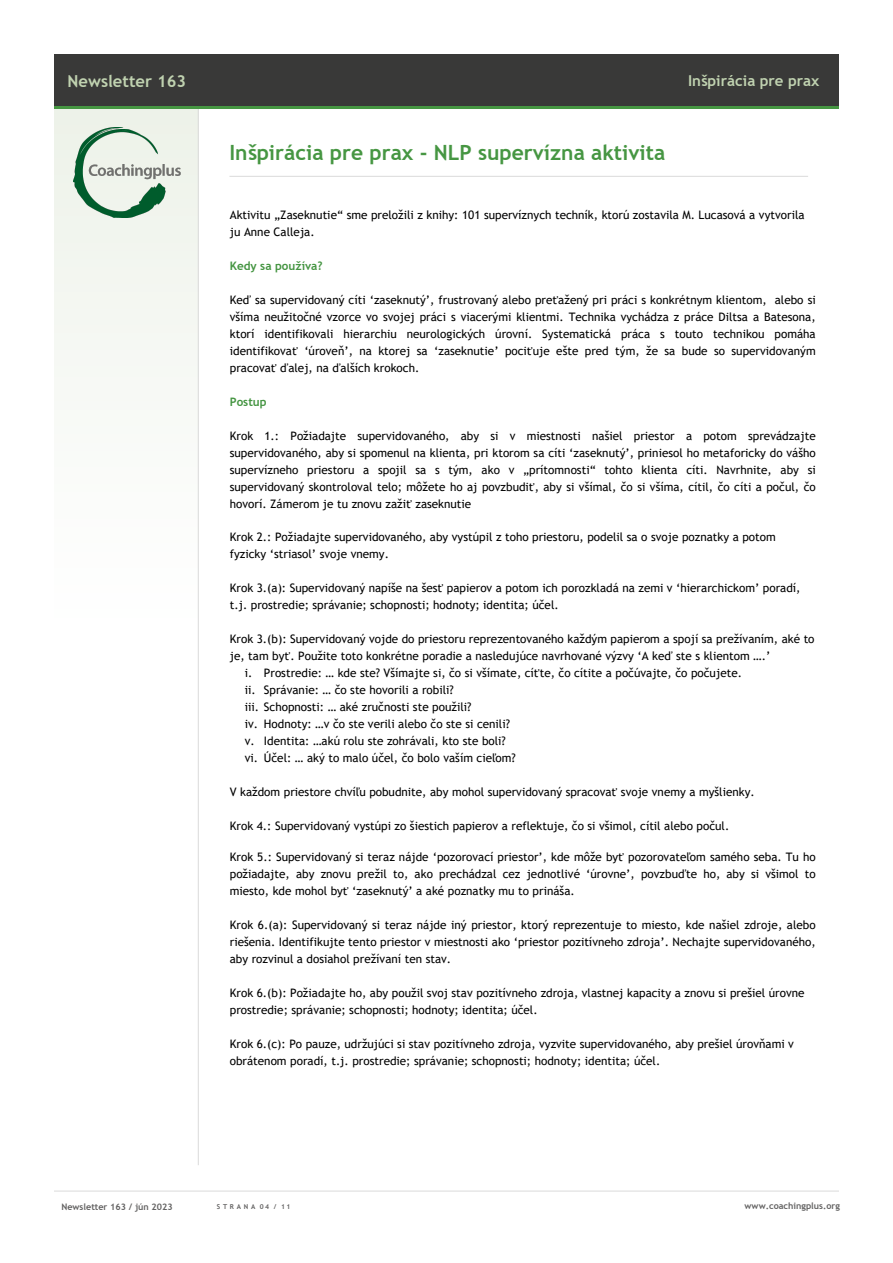
<style>
.page{position:relative;width:893px;height:1263px;background:#fff}
.page>*{position:absolute;margin:0;border:0;box-sizing:border-box;transform-origin:0 0}
.t1{font:700 21px "Trebuchet MS";color:#469642}
.t2{font:700 16.5px "Trebuchet MS";color:#c0d2b0}
.t3{font:700 15px "Trebuchet MS";color:#c0d2b0}
.t4{font:11.7px/17px "Trebuchet MS";color:#000}
.t5{font:700 11.7px "Trebuchet MS";color:#459542}
.t6{font:700 9px "Trebuchet MS";color:#646363}
.t7{font:700 6.75px "Trebuchet MS";letter-spacing:.405em;color:#646363}
.s1{font-style:inherit}
</style>
<div class="page">
<div style="left:54px;top:106px;width:145px;height:525px;background:#f7f9f6"></div>
<hr style="left:54px;top:1191px;width:785px;height:1px;background:#dadada">
<hr style="left:198px;top:108px;width:1px;height:1057px;background:#dadada">
<div style="left:54px;top:54px;width:785px;height:53px;background:#393938"></div>
<hr style="left:54px;top:106px;width:785px;height:3px;background:#469642">
<img style="left:74px;top:127px;width:106px;height:91px">
<hr style="left:229px;top:176px;width:579px;height:1px;background:#dadada">
<h2 class="t2" style="left:68px;top:70px;width:120px">Newsletter 163</h2>
<p class="t3" style="left:688px;top:71px;width:133px">Inšpirácia pre prax</p>
<h1 class="t1" style="left:229px;top:139px;width:437px"><span class="s1">Inšpirácia pre prax</span> - NLP supervízna aktivita</h1>
<p class="t4" style="left:230px;top:206px;width:576px">Aktivitu „Zaseknutie“ sme preložili z knihy: 101 supervíznych techník, ktorú zostavila M. Lucasová a vytvorila ju Anne Calleja.</p>
<p class="t5" style="left:230px;top:258px;width:94px">Kedy sa používa?</p>
<p class="t4" style="left:230px;top:291px;width:587px;text-align:justify">Keď sa supervidovaný cíti ‘zaseknutý’, frustrovaný alebo preťažený pri práci s konkrétnym klientom, alebo si všíma neužitočné vzorce vo svojej práci s viacerými klientmi. Technika vychádza z práce Diltsa a Batesona, ktorí identifikovali hierarchiu neurologických úrovní. Systematická práca s touto technikou pomáha identifikovať ‘úroveň’, na ktorej sa ‘zaseknutie’ pociťuje ešte pred tým, že sa bude so supervidovaným pracovať ďalej, na ďalších krokoch.</p>
<p class="t5" style="left:230px;top:394px;width:38px">Postup</p>
<p class="t4" style="left:230px;top:427px;width:587px;text-align:justify">Krok 1.: Požiadajte supervidovaného, aby si v miestnosti našiel priestor a potom sprevádzajte supervidovaného, aby si spomenul na klienta, pri ktorom sa cíti ‘zaseknutý’, priniesol ho metaforicky do vášho supervízneho priestoru a spojil sa s tým, ako v „prítomnosti“ tohto klienta cíti. Navrhnite, aby si supervidovaný skontroloval telo; môžete ho aj povzbudiť, aby si všímal, čo si všíma, cítil, čo cíti a počul, čo hovorí. Zámerom je tu znovu zažiť zaseknutie</p>
<p class="t4" style="left:230px;top:529px;width:547px">Krok 2.: Požiadajte supervidovaného, aby vystúpil z toho priestoru, podelil sa o svoje poznatky a potom fyzicky ‘striasol’ svoje vnemy.</p>
<p class="t4" style="left:230px;top:580px;width:572px">Krok 3.(a): Supervidovaný napíše na šesť papierov a potom ich porozkladá na zemi v ‘hierarchickom’ poradí, t.j. prostredie; správanie; schopnosti; hodnoty; identita; účel.</p>
<p class="t4" style="left:230px;top:630px;width:586px">Krok 3.(b): Supervidovaný vojde do priestoru reprezentovaného každým papierom a spojí sa prežívaním, aké to</p>
<p class="t4" style="left:230px;top:647px;width:542px">je, tam byť. Použite toto konkrétne poradie a nasledujúce navrhované výzvy ‘A keď ste s klientom ….’</p>
<p class="t4" style="left:245px;top:664px;width:499px">i. Prostredie: … kde ste? Všímajte si, čo si všímate, cíťte, čo cítite a počúvajte, čo počujete.</p>
<p class="t4" style="left:245px;top:681px;width:211px">ii. Správanie: … čo ste hovorili a robili?</p>
<p class="t4" style="left:245px;top:698px;width:228px">iii. Schopnosti: … aké zručnosti ste použili?</p>
<p class="t4" style="left:245px;top:715px;width:267px">iv. Hodnoty: …v čo ste verili alebo čo ste si cenili?</p>
<p class="t4" style="left:245px;top:732px;width:263px">v. Identita: …akú rolu ste zohrávali, kto ste boli?</p>
<p class="t4" style="left:245px;top:749px;width:273px">vi. Účel: … aký to malo účel, čo bolo vaším cieľom?</p>
<p class="t4" style="left:230px;top:783px;width:526px">V každom priestore chvíľu pobudnite, aby mohol supervidovaný spracovať svoje vnemy a myšlienky.</p>
<p class="t4" style="left:230px;top:817px;width:501px">Krok 4.: Supervidovaný vystúpi zo šiestich papierov a reflektuje, čo si všimol, cítil alebo počul.</p>
<p class="t4" style="left:230px;top:848px;width:587px;text-align:justify">Krok 5.: Supervidovaný si teraz nájde ‘pozorovací priestor’, kde môže byť pozorovateľom samého seba. Tu ho požiadajte, aby znovu prežil to, ako prechádzal cez jednotlivé ‘úrovne’, povzbuďte ho, aby si všimol to miesto, kde mohol byť ‘zaseknutý’ a aké poznatky mu to prináša.</p>
<p class="t4" style="left:230px;top:916px;width:587px;text-align:justify">Krok 6.(a): Supervidovaný si teraz nájde iný priestor, ktorý reprezentuje to miesto, kde našiel zdroje, alebo riešenia. Identifikujte tento priestor v miestnosti ako ‘priestor pozitívneho zdroja’. Nechajte supervidovaného, aby rozvinul a dosiahol prežívaní ten stav.</p>
<p class="t4" style="left:230px;top:984px;width:576px">Krok 6.(b): Požiadajte ho, aby použil svoj stav pozitívneho zdroja, vlastnej kapacity a znovu si prešiel úrovne prostredie; správanie; schopnosti; hodnoty; identita; účel.</p>
<p class="t4" style="left:230px;top:1035px;width:566px">Krok 6.(c): Po pauze, udržujúci si stav pozitívneho zdroja, vyzvite supervidovaného, aby prešiel úrovňami v obrátenom poradí, t.j. prostredie; správanie; schopnosti; hodnoty; identita; účel.</p>
<p class="t6" style="left:61px;top:1201px;width:113px">Newsletter 16<span class="s1">3</span> / <span class="s1">jún</span> 2023</p>
<p class="t7" style="left:217px;top:1202px;width:75px">STRANA 0<span class="s1">4</span> / <span class="s1">11</span></p>
<p class="t6" style="left:745px;top:1200px;width:97px">www.coachingplus.org</p>
</div>
